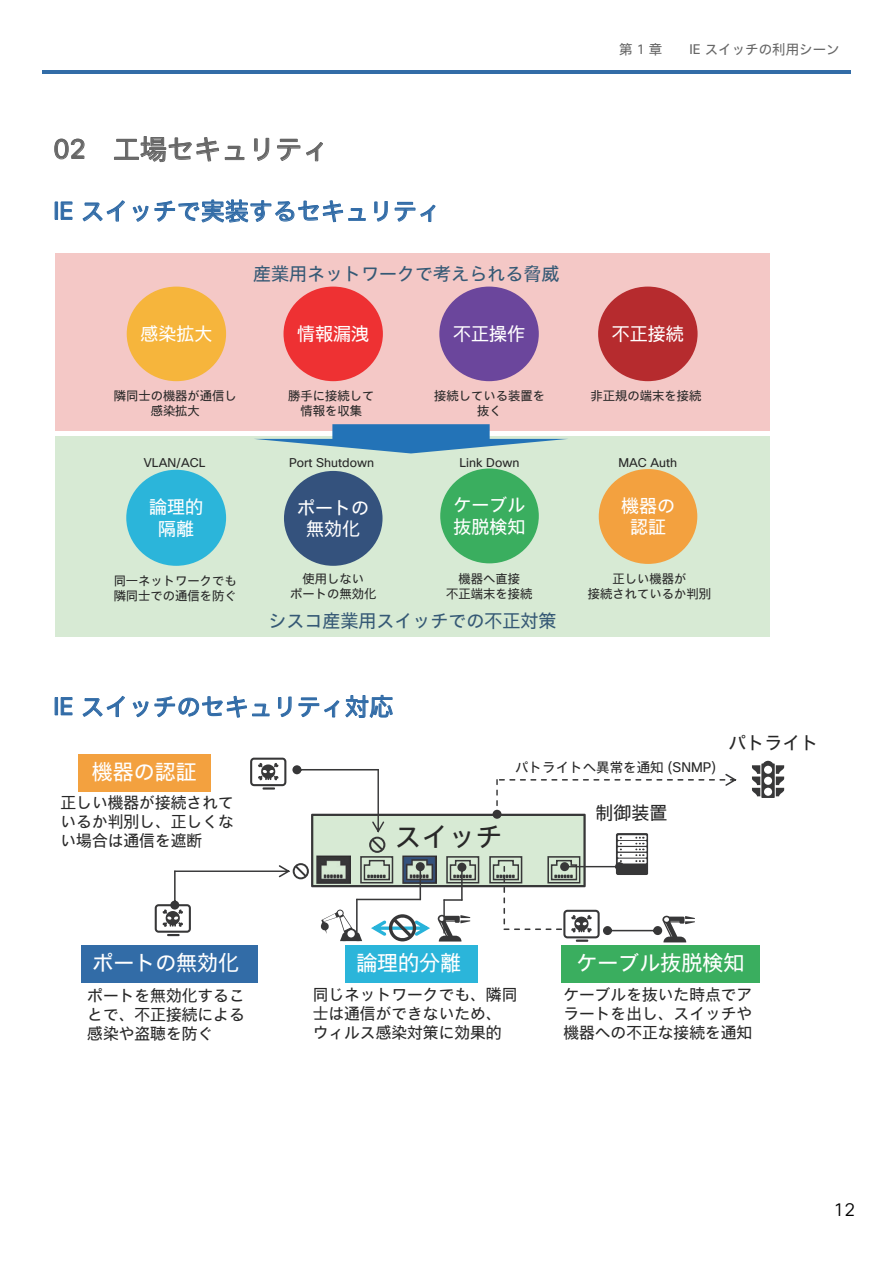
<style>
.page{position:relative;width:893px;height:1263px;background:#fff}
.page>*{position:absolute;margin:0;border:0;box-sizing:border-box;transform-origin:0 0}
.t1{font:27px "Cisco Sans JPN";color:#676767}
.t2{font:27px "Cisco Sans JPN";color:#282828}
.t3{font:24px "Cisco Sans JPN";color:#326ca7}
.t4{font:21px "Cisco Sans JPN";color:#fff}
.t5{font:18px/21.5px "Cisco Sans JPN";color:#fff;text-align:center}
.t6{font:18px "Cisco Sans JPN";color:#355975}
.t7{font:18px "Cisco Sans JPN";color:#282828}
.t8{font:18px "Cisco Sans JPN Light";color:#000}
.t9{font:15.75px/18.9px "Cisco Sans JPN";color:#282828;text-align:justify}
.t10{font:13.5px "Cisco Sans JPN";color:#282828}
.t11{font:13.5px "Cisco Sans JPN";color:#676767}
.t12{font:12.3px/14.7px "Cisco Sans JPN";color:#282828;text-align:center}
</style>
<div class="page">
<hr style="left:43px;top:71px;width:808px;height:3px;background:#326ca7">
<svg style="left:54px;top:139px;width:31px;height:20px"></svg>
<svg style="left:114px;top:136px;width:105px;height:27px"></svg>
<svg style="left:225px;top:146px;width:20px;height:14px"></svg>
<svg style="left:254px;top:138px;width:15px;height:23px"></svg>
<svg style="left:277px;top:139px;width:46px;height:22px"></svg>
<div style="left:55px;top:437px;width:715px;height:200px;background:#d7ead4"></div>
<div style="left:55px;top:253px;width:715px;height:177px;background:#f4c8c6"></div>
<div style="left:55px;top:202px;width:3px;height:18px;border:1px solid #326ca7"></div>
<svg style="left:61px;top:202px;width:11px;height:18px"></svg>
<svg style="left:82px;top:200px;width:43px;height:22px"></svg>
<svg style="left:132px;top:199px;width:234px;height:24px"></svg>
<svg style="left:374px;top:201px;width:14px;height:21px"></svg>
<svg style="left:395px;top:202px;width:41px;height:20px"></svg>
<div style="left:127px;top:287px;width:99px;height:94px;background:#f6b53c;border-radius:50%"></div>
<div style="left:284px;top:287px;width:99px;height:94px;background:#ee3133;border-radius:50%"></div>
<div style="left:598px;top:287px;width:100px;height:94px;background:#b62b2e;border-radius:50%"></div>
<div style="left:439px;top:287px;width:100px;height:94px;background:#6b469c;border-radius:50%"></div>
<div style="left:126px;top:470px;width:100px;height:96px;background:#2bb5da;border-radius:50%"></div>
<div style="left:284px;top:471px;width:99px;height:95px;background:#34527d;border-radius:50%"></div>
<div style="left:599px;top:469px;width:98px;height:95px;background:#f3a13f;border-radius:50%"></div>
<div style="left:440px;top:468px;width:99px;height:95px;background:#3aae5f;border-radius:50%"></div>
<svg style="left:254px;top:424px;width:314px;height:29px"></svg>
<div style="left:55px;top:697px;width:3px;height:18px;border:1px solid #326ca7"></div>
<svg style="left:61px;top:697px;width:11px;height:18px"></svg>
<svg style="left:82px;top:696px;width:43px;height:21px"></svg>
<svg style="left:132px;top:696px;width:138px;height:22px"></svg>
<svg style="left:278px;top:696px;width:14px;height:21px"></svg>
<svg style="left:298px;top:695px;width:95px;height:23px"></svg>
<div style="left:346px;top:945px;width:132px;height:37px;background:#2bb5da"></div>
<div style="left:82px;top:945px;width:176px;height:37px;background:#326ca7"></div>
<div style="left:561px;top:945px;width:199px;height:37px;background:#3aae5f"></div>
<div style="left:78px;top:754px;width:133px;height:38px;background:#f3a13f"></div>
<svg style="left:752px;top:761px;width:32px;height:37px"></svg>
<svg style="left:155px;top:758px;width:582px;height:184px"></svg>
<h1 class="t1" style="left:53px;top:130px;width:277px">02 工場セキュリティ</h1>
<h2 class="t3" style="left:53px;top:194px;width:389px">IE スイッチで実装するセキュリティ</h2>
<h3 class="t6" style="left:253px;top:261px;width:308px">産業用ネットワークで考えられる脅威</h3>
<p class="t11" style="left:619px;top:40px;width:45px">第 1 章</p>
<p class="t11" style="left:689px;top:40px;width:152px">IE スイッチの利用シーン</p>
<h3 class="t5" style="left:140px;top:323px;width:74px">感染拡大</h3>
<h3 class="t5" style="left:297px;top:323px;width:74px">情報漏洩</h3>
<h3 class="t5" style="left:612px;top:323px;width:74px">不正接続</h3>
<h3 class="t5" style="left:453px;top:323px;width:74px">不正操作</h3>
<p class="t12" style="left:434px;top:388px;width:112px">接続している装置を抜く</p>
<p class="t12" style="left:114px;top:389px;width:125px">隣同士の機器が通信し感染拡大</p>
<p class="t12" style="left:288px;top:389px;width:88px">勝手に接続して情報を収集</p>
<p class="t12" style="left:590px;top:389px;width:112px">非正規の端末を接続</p>
<p class="t12" style="left:144px;top:455px;width:63px">VLAN/ACL</p>
<p class="t12" style="left:289px;top:455px;width:86px">Port Shutdown</p>
<p class="t12" style="left:618px;top:455px;width:60px">MAC Auth</p>
<p class="t12" style="left:459px;top:455px;width:61px">Link Down</p>
<h3 class="t5" style="left:454px;top:494px;width:74px;text-align:left">ケーブル抜脱検知</h3>
<h3 class="t5" style="left:149px;top:496px;width:56px">論理的隔離</h3>
<h3 class="t5" style="left:297px;top:497px;width:74px">ポートの無効化</h3>
<h3 class="t5" style="left:621px;top:495px;width:56px">機器の認証</h3>
<p class="t12" style="left:114px;top:573px;width:125px;text-align:left">同一ネットワークでも隣同士での通信を防ぐ</p>
<p class="t12" style="left:290px;top:572px;width:88px">使用しない<br>ポートの無効化</p>
<p class="t12" style="left:588px;top:571px;width:125px">正しい機器が<br>接続されているか判別</p>
<p class="t12" style="left:446px;top:571px;width:88px">機器へ直接<br>不正端末を接続</p>
<h3 class="t6" style="left:268px;top:608px;width:290px">シスコ産業用スイッチでの不正対策</h3>
<h2 class="t3" style="left:53px;top:689px;width:341px">IE スイッチのセキュリティ対応</h2>
<h3 class="t4" style="left:92px;top:757px;width:106px">機器の認証</h3>
<p class="t9" style="left:61px;top:793px;width:175px">正しい機器が接続されているか判別し、正しくない場合は通信を遮断</p>
<h1 class="t2" style="left:394px;top:817px;width:110px">スイッチ</h1>
<p class="t10" style="left:515px;top:758px;width:202px">パトライトへ異常を通知 (SNMP)</p>
<h3 class="t7" style="left:595px;top:800px;width:74px">制御装置</h3>
<h3 class="t7" style="left:729px;top:730px;width:92px">パトライト</h3>
<h3 class="t4" style="left:92px;top:948px;width:148px">ポートの無効化</h3>
<h3 class="t4" style="left:356px;top:948px;width:106px">論理的分離</h3>
<p class="t9" style="left:87px;top:986px;width:159px">ポートを無効化することで、不正接続による感染や盗聴を防ぐ</p>
<p class="t9" style="left:313px;top:985px;width:206px;text-align:left">同じネットワークでも、隣同士は通信ができないため、ウィルス感染対策に効果的</p>
<h3 class="t4" style="left:576px;top:948px;width:169px">ケーブル抜脱検知</h3>
<p class="t9" style="left:563px;top:985px;width:191px">ケーブルを抜いた時点でアラートを出し、スイッチや機器への不正な接続を通知</p>
<h3 class="t8" style="left:834px;top:1198px;width:23px">12</h3>
</div>
